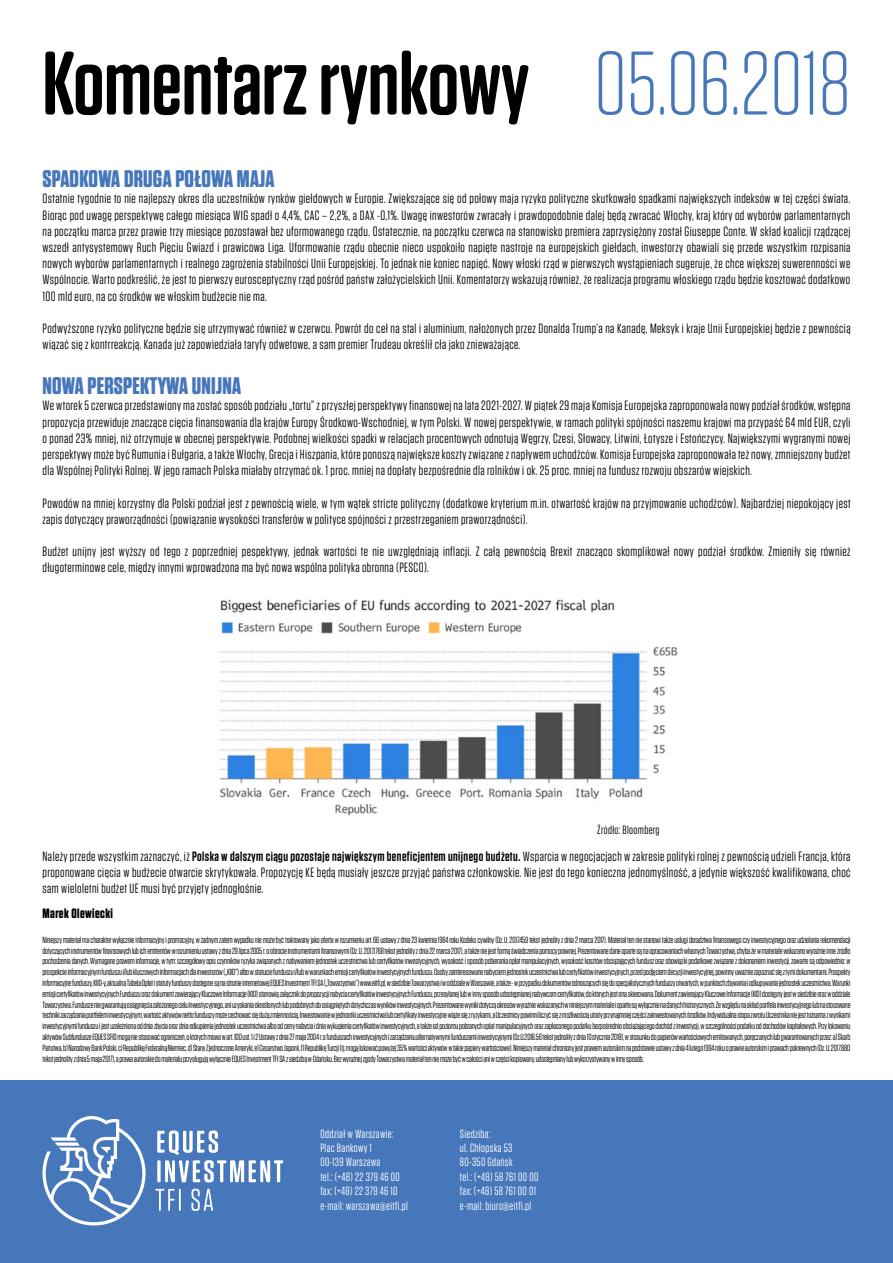
<style>
.page{position:relative;width:893px;height:1263px;background:#fff}
.page>*{position:absolute;margin:0;border:0;box-sizing:border-box;transform-origin:0 0}
.t1{font:600 90px "Tungsten Rounded";color:#000}
.t2{font:700 24px "Tungsten Rounded";letter-spacing:.01em;color:#4777bb}
.t3{font:13.5px/16.2px "Tungsten Rounded";letter-spacing:.03em;color:#000;text-align:justify}
.t4{font:700 13.5px "Tungsten Rounded";letter-spacing:.03em;color:#000}
.t5{font:12px/14.4px "Tungsten Rounded";letter-spacing:.03em;color:#fff}
.t6{font:12px "Tungsten Rounded";letter-spacing:.03em;color:#000}
.t7{font:9px/10.8px "Tungsten Rounded";letter-spacing:-.02em;color:#000;text-align:justify}
.s1{font-weight:300;color:#4777bb}
.s2{font-weight:600}
</style>
<div class="page">
<div style="left:0;top:1080px;width:893px;height:183px;background:#4777bb"></div>
<svg style="left:43px;top:1116px;width:103px;height:109px"></svg>
<svg style="left:157px;top:1130px;width:126px;height:52px"></svg>
<svg style="left:155px;top:1189px;width:20px;height:22px"></svg>
<hr style="left:179px;top:1189px;width:2px;height:22px;background:#fff">
<svg style="left:191px;top:1189px;width:22px;height:22px"></svg>
<img style="left:220px;top:599px;width:458px;height:217px">
<h1 class="t1" style="left:43px;top:35px;width:809px">Komentarz rynkowy <span class="s1">05.06.2018</span></h1>
<h2 class="t2" style="left:43px;top:166px;width:234px">SPADKOWA DRUGA POŁOWA MAJA</h2>
<p class="t3" style="left:43px;top:191px;width:809px">Ostatnie tygodnie to nie najlepszy okres dla uczestników rynków giełdowych w Europie. Zwiększające się od połowy maja ryzyko polityczne skutkowało spadkami największych indeksów w tej części świata.<br>Biorąc pod uwagę perspektywę całego miesiąca WIG spadł o 4,4%, CAC – 2,2%, a DAX -0,1%. Uwagę inwestorów zwracały i prawdopodobnie dalej będą zwracać Włochy, kraj który od wyborów parlamentarnych na początku marca przez prawie trzy miesiące pozostawał bez uformowanego rządu. Ostatecznie, na początku czerwca na stanowisko premiera zaprzysiężony został Giuseppe Conte. W skład koalicji rządzącej wszedł antysystemowy Ruch Pięciu Gwiazd i prawicowa Liga. Uformowanie rządu obecnie nieco uspokoiło napięte nastroje na europejskich giełdach, inwestorzy obawiali się przede wszystkim rozpisania nowych wyborów parlamentarnych i realnego zagrożenia stabilności Unii Europejskiej. To jednak nie koniec napięć. Nowy włoski rząd w pierwszych wystąpieniach sugeruje, że chce większej suwerenności we Wspólnocie. Warto podkreślić, że jest to pierwszy eurosceptyczny rząd pośród państw założycielskich Unii. Komentatorzy wskazują również, że realizacja programu włoskiego rządu będzie kosztować dodatkowo 100 mld euro, na co środków we włoskim budżecie nie ma.</p>
<p class="t3" style="left:43px;top:320px;width:810px">Podwyższone ryzyko polityczne będzie się utrzymywać również w czerwcu. Powrót do ceł na stal i aluminium, nałożonych przez Donalda Trump’a na Kanadę, Meksyk i kraje Unii Europejskiej będzie z pewnością wiązać się z kontrreakcją. Kanada już zapowiedziała taryfy odwetowe, a sam premier Trudeau określił cła jako znieważające.</p>
<h2 class="t2" style="left:43px;top:373px;width:200px">NOWA PERSPEKTYWA UNIJNA</h2>
<p class="t3" style="left:43px;top:398px;width:809px">We wtorek 5 czerwca przedstawiony ma zostać sposób podziału „tortu” z przyszłej perspektywy finansowej na lata 2021-2027. W piątek 29 maja Komisja Europejska zaproponowała nowy podział środków, wstępna propozycja przewiduje znaczące cięcia finansowania dla krajów Europy Środkowo-Wschodniej, w tym Polski. W nowej perspektywie, w ramach polityki spójności naszemu krajowi ma przypaść 64 mld EUR, czyli o ponad 23% mniej, niż otrzymuje w obecnej perspektywie. Podobnej wielkości spadki w relacjach procentowych odnotują Węgrzy, Czesi, Słowacy, Litwini, Łotysze i Estończycy. Największymi wygranymi nowej perspektywy może być Rumunia i Bułgaria, a także Włochy, Grecja i Hiszpania, które ponoszą największe koszty związane z napływem uchodźców. Komisja Europejska zaproponowała też nowy, zmniejszony budżet dla Wspólnej Polityki Rolnej. W jego ramach Polska miałaby otrzymać ok. 1 proc. mniej na dopłaty bezpośrednie dla rolników i ok. 25 proc. mniej na fundusz rozwoju obszarów wiejskich.</p>
<p class="t3" style="left:43px;top:495px;width:810px">Powodów na mniej korzystny dla Polski podział jest z pewnością wiele, w tym wątek stricte polityczny (dodatkowe kryterium m.in. otwartość krajów na przyjmowanie uchodźców). Najbardziej niepokojący jest zapis dotyczący praworządności (powiązanie wysokości transferów w polityce spójności z przestrzeganiem praworządności).</p>
<p class="t3" style="left:43px;top:544px;width:809px">Budżet unijny jest wyższy od tego z poprzedniej pespektywy, jednak wartości te nie uwzględniają inflacji. Z całą pewnością Brexit znacząco skomplikował nowy podział środków. Zmieniły się również długoterminowe cele, między innymi wprowadzona ma być nowa wspólna polityka obronna (PESCO).</p>
<h3 class="t6" style="left:597px;top:823px;width:64px">Źródło: Bloomberg</h3>
<p class="t3" style="left:43px;top:848px;width:809px">Należy przede wszystkim zaznaczyć, iż <span class="s2">Polska w dalszym ciągu pozostaje największym beneficjentem unijnego budżetu.</span> Wsparcia w negocjacjach w zakresie polityki rolnej z pewnością udzieli Francja, która proponowane cięcia w budżecie otwarcie skrytykowała. Propozycję KE będą musiały jeszcze przyjąć państwa członkowskie. Nie jest do tego konieczna jednomyślność, a jedynie większość kwalifikowana, choć sam wieloletni budżet UE musi być przyjęty jednogłośnie.</p>
<h3 class="t4" style="left:43px;top:906px;width:72px">Marek Olewiecki</h3>
<p class="t7" style="left:43px;top:934px;width:810px">Niniejszy materiał ma charakter wyłącznie informacyjny i promocyjny, w żadnym zatem wypadku nie może być traktowany jako oferta w rozumieniu art. 66 ustawy z dnia 23 kwietnia 1964 roku Kodeks cywilny (Dz. U. 2017.459 tekst jednolity z dnia 2 marca 2017). Materiał ten nie stanowi także usługi doradztwa finansowego czy inwestycyjnego oraz udzielania rekomendacji dotyczących instrumentów finansowych lub ich emitentów w rozumieniu ustawy z dnia 29 lipca 2005 r. o obrocie instrumentami finansowymi (Dz. U. 2017.1768 tekst jednolity z dnia 22 marca 2017), a także nie jest formą świadczenia pomocy prawnej. Prezentowane dane oparte są na opracowaniach własnych Towarzystwa, chyba że w materiale wskazano wyraźnie inne źródło pochodzenia danych. Wymagane prawem informacje, w tym: szczegółowy opis czynników ryzyka związanych z nabywaniem jednostek uczestnictwa lub certyfikatów inwestycyjnych, wysokość i sposób pobierania opłat manipulacyjnych, wysokość kosztów obciążających fundusz oraz obowiązki podatkowe związane z dokonaniem inwestycji, zawarte są odpowiednio: w prospekcie informacyjnym funduszu i/lub kluczowych informacjach dla inwestorów („KIID”) albo w statucie funduszu i/lub w warunkach emisji certyfikatów inwestycyjnych funduszu. Osoby zainteresowane nabyciem jednostek uczestnictwa lub certyfikatów inwestycyjnych, przed podjęciem decyzji inwestycyjnej, powinny uważnie zapoznać się z tymi dokumentami. Prospekty informacyjne funduszy, KIID-y, aktualna Tabela Opłat i statuty funduszy dostępne są na stronie internetowej EQUES Investment TFI SA („Towarzystwo”) www.eitfi.pl, w siedzibie Towarzystwa i w oddziale w Warszawie, a także - w przypadku dokumentów odnoszących się do specjalistycznych funduszy otwartych, w punktach zbywania i odkupywania jednostek uczestnictwa. Warunki emisji certyfikatów inwestycyjnych Funduszu oraz dokument zawierający Kluczowe Informacje (KID) stanowią załącznik do propozycji nabycia certyfikatów inwestycyjnych Funduszu, przesyłanej lub w inny sposób udostępnianej nabywcom certyfikatów, do których jest ona skierowana. Dokument zawierający Kluczowe Informacje (KID) dostępny jest w siedzibie oraz w oddziale Towarzystwa. Fundusze nie gwarantują osiągnięcia założonego celu inwestycyjnego, ani uzyskania określonych lub podobnych do osiągniętych dotychczas wyników inwestycyjnych. Prezentowane wyniki dotyczą okresów wyraźnie wskazanych w niniejszym materiale i oparte są wyłącznie na danych historycznych. Ze względu na skład portfela inwestycyjnego lub na stosowane techniki zarządzania portfelem inwestycyjnym, wartość aktywów netto funduszy może cechować się dużą zmiennością. Inwestowanie w jednostki uczestnictwa lub certyfikaty inwestycyjne wiąże się z ryzykami, a Uczestnicy powinni liczyć się z możliwością utraty przynajmniej części zainwestowanych środków. Indywidualna stopa zwrotu Uczestnika nie jest tożsama z wynikami inwestycyjnymi funduszu i jest uzależniona od dnia zbycia oraz dnia odkupienia jednostek uczestnictwa albo od ceny nabycia i dnia wykupienia certyfikatów inwestycyjnych, a także od poziomu pobranych opłat manipulacyjnych oraz zapłaconego podatku bezpośrednio obciążającego dochód z inwestycji, w szczególności podatku od dochodów kapitałowych. Przy lokowaniu aktywów Subfundusze EQUES SFIO mogą nie stosować ograniczeń, o których mowa w art. 100 ust. 1 i 2 Ustawy z dnia 27 maja 2004 r. o funduszach inwestycyjnych i zarządzaniu alternatywnymi funduszami inwestycyjnymi (Dz.U.2018.56 tekst jednolity z dnia 10 stycznia 2018), w stosunku do papierów wartościowych emitowanych, poręczanych lub gwarantowanych przez: a) Skarb Państwa, b) Narodowy Bank Polski, c) Republikę Federalną Niemiec, d) Stany Zjednoczone Ameryki, e) Cesarstwo Japonii, f) Republikę Turcji (tj. mogą lokować powyżej 35% wartości aktywów w takie papiery wartościowe). Niniejszy materiał chroniony jest prawem autorskim na podstawie ustawy z dnia 4 lutego 1994 roku o prawie autorskim i prawach pokrewnych (Dz. U. 2017.880 tekst jednolity z dnia 5 maja 2017), a prawa autorskie do materiału przysługują wyłącznie EQUES Investment TFI SA z siedzibą w Gdańsku. Bez wyraźnej zgody Towarzystwa materiał ten nie może być w całości ani w części kopiowany, udostępniany lub wykorzystywany w inny sposób.</p>
<h3 class="t5" style="left:320px;top:1126px;width:89px">Oddział w Warszawie:<br>Plac Bankowy 1<br>00-139 Warszawa<br>tel.: (+48) 22 379 46 00 fax: (+48) 22 379 46 10 e-mail: warszawa@eitfi.pl</h3>
<h3 class="t5" style="left:460px;top:1126px;width:80px">Siedziba:<br>ul. Chłopska 53<br>80-350 Gdańsk<br>tel.: (+48) 58 761 00 00 fax: (+48) 58 761 00 01 e-mail: biuro@eitfi.pl</h3>
</div>
